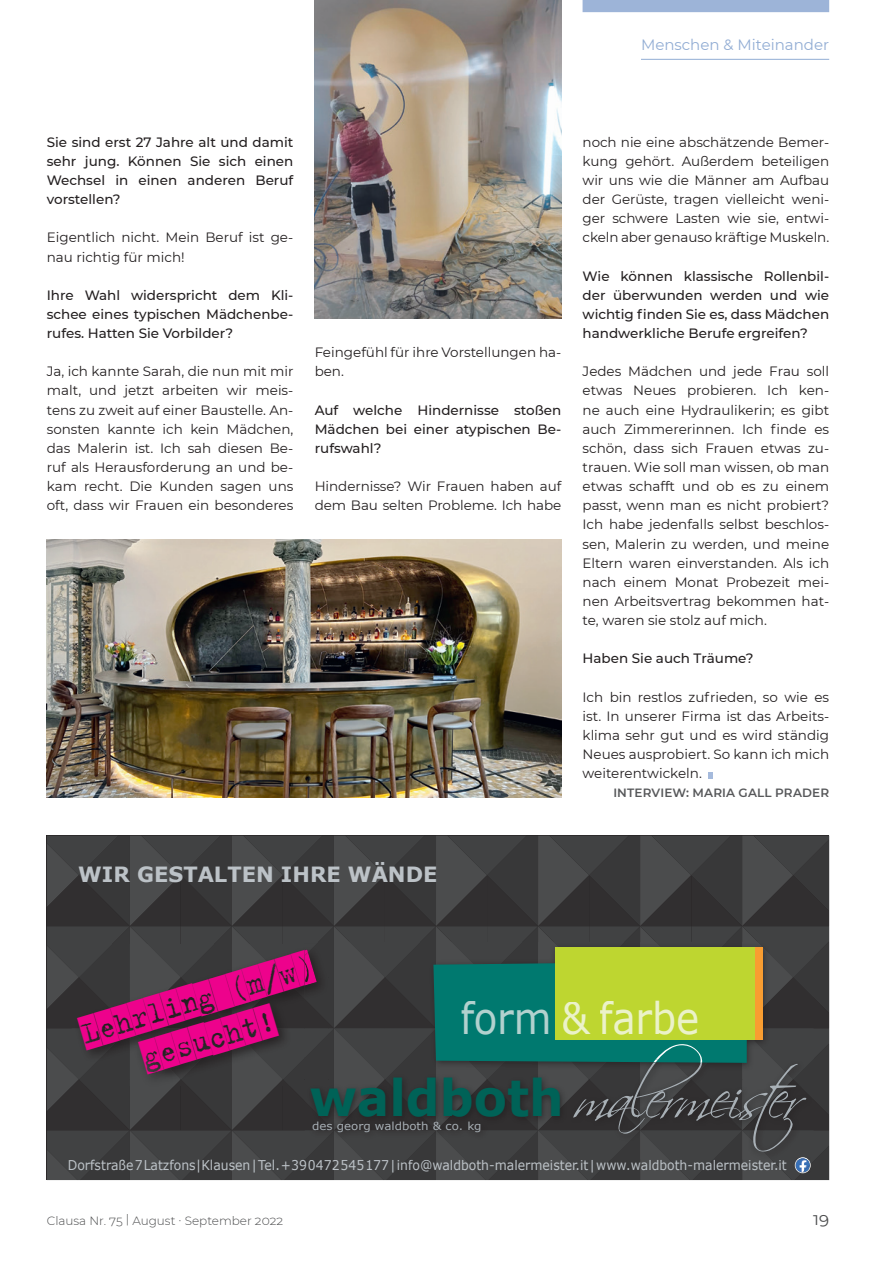
<style>
.page{position:relative;width:893px;height:1263px;background:#fff}
.page>*{position:absolute;margin:0;border:0;box-sizing:border-box;transform-origin:0 0}
.t1{font:60.9px "Scriptina";letter-spacing:-.05em;color:#a8b0b6}
.t2{font:43.5px "Verdana";letter-spacing:-.005em;color:#ebf2c9;scale:.89 1}
.t3{font:33.9px/40.5px "Trixie Cameo";color:#ed028c;text-align:center;scale:.92 1}
.t4{font:700 21px "Verdana";color:#bcc2c7}
.t5{font:16.5px "Montserrat";color:#4b4c4d}
.t6{font:15px "Montserrat";color:#92add4}
.FT_de_serifenlos{font:13.5px/19.2px "Montserrat";color:#231f20;text-align:justify}
.Interview_Frage_de{font:500 13.5px/19.2px "Montserrat";color:#231f20;text-align:justify}
.t7{font:13.5px "Verdana";color:#bcc2c7;scale:.92 1}
.t8{font:300 12px "Montserrat";color:#4b4c4d}
.Autorenname_de{font:600 12px "Montserrat";letter-spacing:.015em;color:#57585a}
.t9{font:10.95px "Verdana";color:#a8b0b6;scale:1.07 1}
.s1{color:#b2d1ce}
.s2{font-family:"Verdana";font-weight:700;font-size:50.25px;color:#006257}
</style>
<div class="page">
<svg style="left:709px;top:772px;width:4px;height:6px"></svg>
<img style="left:315px;top:0;width:246px;height:319px">
<img style="left:47px;top:539px;width:514px;height:258px">
<svg style="left:47px;top:836px;width:782px;height:344px;background:#41493e"></svg>
<div style="left:755px;top:947px;width:7px;height:93px;background:#f89d31"></div>
<div style="left:583px;top:0;width:246px;height:12px;background:#9db4d8"></div>
<hr style="left:641px;top:59px;width:188px;height:1px;background:#92add4">
<p class="t6" style="left:641px;top:35px;width:190px">Menschen &amp; Miteinander</p>
<p class="Interview_Frage_de" style="left:47px;top:132px;width:248px">Sie sind erst 27 Jahre alt und damit sehr jung. Können Sie sich einen Wechsel in einen anderen Beruf vorstellen?</p>
<p class="FT_de_serifenlos" style="left:47px;top:227px;width:248px">Eigentlich nicht. Mein Beruf ist ge&shy;nau richtig für mich!</p>
<p class="Interview_Frage_de" style="left:47px;top:285px;width:248px">Ihre Wahl widerspricht dem Kli&shy;schee eines typischen Mädchenbe&shy;rufes. Hatten Sie Vorbilder?</p>
<p class="FT_de_serifenlos" style="left:47px;top:361px;width:248px">Ja, ich kannte Sarah, die nun mit mir malt, und jetzt arbeiten wir meis&shy;tens zu zweit auf einer Baustelle. An&shy;sonsten kannte ich kein Mädchen, das Malerin ist. Ich sah diesen Be&shy;ruf als Herausforderung an und be&shy;kam recht. Die Kunden sagen uns oft, dass wir Frauen ein besonderes</p>
<p class="FT_de_serifenlos" style="left:315px;top:342px;width:248px">Feingefühl für ihre Vorstellungen ha&shy;ben.</p>
<p class="Interview_Frage_de" style="left:315px;top:400px;width:248px">Auf welche Hindernisse stoßen Mädchen bei einer atypischen Be&shy;rufswahl?</p>
<p class="FT_de_serifenlos" style="left:315px;top:476px;width:248px">Hindernisse? Wir Frauen haben auf dem Bau selten Probleme. Ich habe</p>
<p class="FT_de_serifenlos" style="left:583px;top:132px;width:248px">noch nie eine abschätzende Bemer&shy;kung gehört. Außerdem beteiligen wir uns wie die Männer am Aufbau der Gerüste, tragen vielleicht weni&shy;ger schwere Lasten wie sie, entwi&shy;ckeln aber genauso kräftige Muskeln.</p>
<p class="Interview_Frage_de" style="left:583px;top:266px;width:248px">Wie können klassische Rollenbil&shy;der überwunden werden und wie wichtig finden Sie es, dass Mädchen handwerkliche Berufe ergreifen?</p>
<p class="FT_de_serifenlos" style="left:583px;top:361px;width:248px">Jedes Mädchen und jede Frau soll etwas Neues probieren. Ich ken&shy;ne auch eine Hydraulikerin; es gibt auch Zimmererinnen. Ich finde es schön, dass sich Frauen etwas zu&shy;trauen. Wie soll man wissen, ob man etwas schafft und ob es zu einem passt, wenn man es nicht probiert?<br>Ich habe jedenfalls selbst beschlos&shy;sen, Malerin zu werden, und meine Eltern waren einverstanden. Als ich nach einem Monat Probezeit mei&shy;nen Arbeitsvertrag bekommen hat&shy;te, waren sie stolz auf mich.</p>
<p class="Interview_Frage_de" style="left:583px;top:648px;width:173px">Haben Sie auch Träume?</p>
<p class="FT_de_serifenlos" style="left:583px;top:687px;width:248px">Ich bin restlos zufrieden, so wie es ist. In unserer Firma ist das Arbeits&shy;klima sehr gut und es wird ständig Neues ausprobiert. So kann ich mich weiterentwickeln.</p>
<p class="Autorenname_de" style="left:613px;top:784px;width:217px">INTERVIEW: MARIA GALL PRADER</p>
<p class="t4" style="left:78px;top:861px;width:361px">WIR GESTALTEN IHRE WÄNDE</p>
<p class="t3" style="left:76px;top:1013px;width:262px;rotate:-16deg">Lehrling (m/w) gesucht!</p>
<p class="t2" style="left:460px;top:991px;width:270px"><span class="s1">form</span> &amp; farbe</p>
<p class="t1" style="left:309px;top:1061px;width:492px"><span class="s2">waldboth</span> malermeister</p>
<p class="t9" style="left:312px;top:1119px;width:160px">des georg waldboth &amp; co. kg</p>
<p class="t7" style="left:68px;top:1156px;width:783px">Dorfstraße 7 Latzfons|Klausen | Tel. +39 0472 545 177 | info@waldboth-malermeister.it | www.waldboth-malermeister.it</p>
<p class="t8" style="left:47px;top:1212px;width:238px">Clausa Nr. 75 | August · September 2022</p>
<p class="t5" style="left:813px;top:1207px;width:18px">19</p>
</div>
